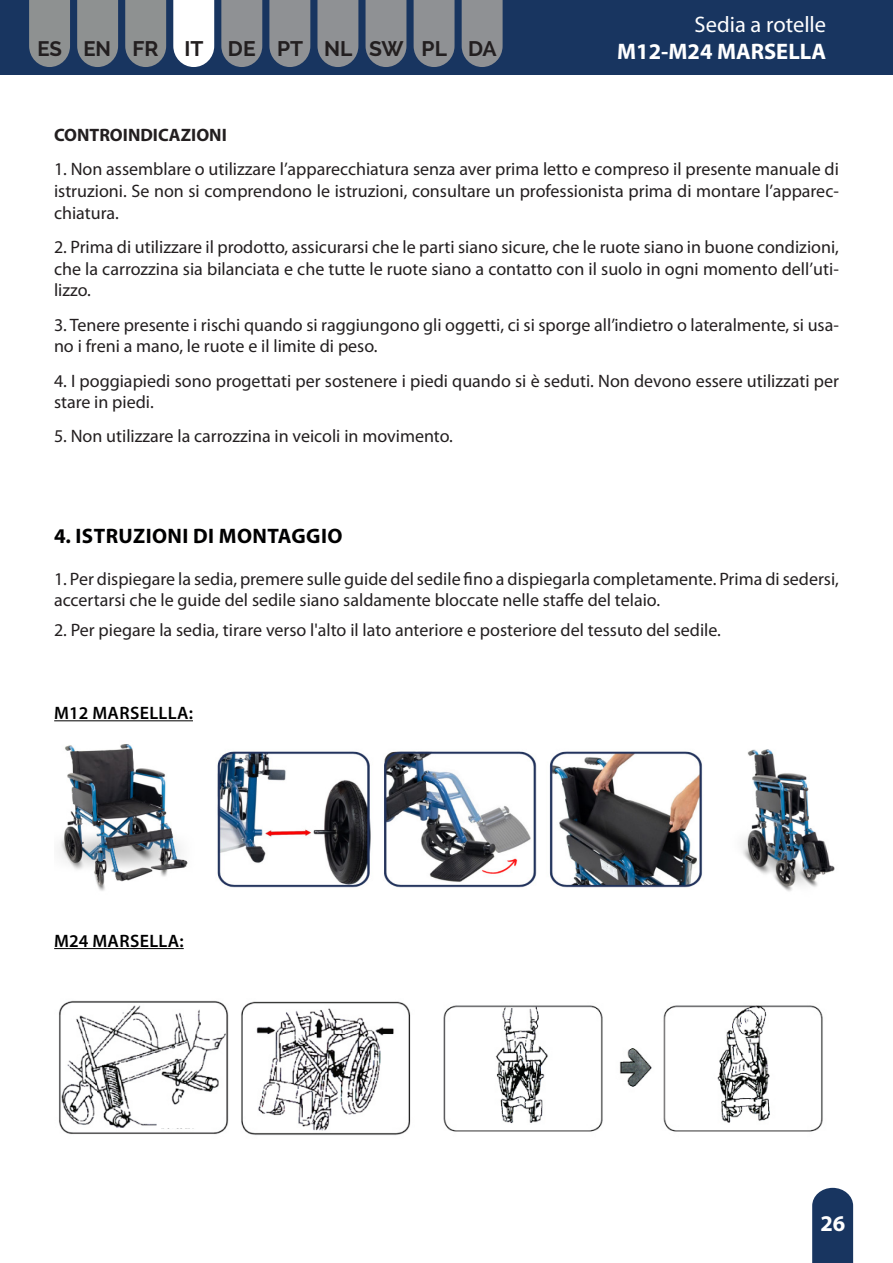
<style>
.page{position:relative;width:893px;height:1263px;background:#fff}
.page>*{position:absolute;margin:0;border:0;box-sizing:border-box;transform-origin:0 0}
.t1{font:700 22.5px "Myriad Pro";color:#fff}
.t2{font:22.5px "Myriad Pro";color:#fff}
.Título_de_apartado{font:700 21px "Myriad Pro";letter-spacing:.02em;color:#000001}
.t3{font:700 21px "Raleway";color:#231f20}
.Cuerpo_de_texto{font:18px/21.6px "Myriad Pro";color:#231f20}
.Espacio_pequeño{font:600 18px "Myriad Pro";letter-spacing:.02em;color:#000001}
.Subtítulo{font:700 18px "Myriad Pro";color:#231f20}
.s1{font-size:20.85px}
</style>
<div class="page">
<div style="left:0;top:0;width:893px;height:75px;background:#183560"></div>
<svg style="left:29px;top:0;width:41px;height:67px;background:#858a8d"></svg>
<svg style="left:125px;top:0;width:41px;height:67px;background:#858a8d"></svg>
<svg style="left:414px;top:0;width:41px;height:67px;background:#858990"></svg>
<svg style="left:269px;top:0;width:41px;height:67px;background:#868a90"></svg>
<svg style="left:77px;top:0;width:41px;height:67px;background:#858a8d"></svg>
<svg style="left:366px;top:0;width:40px;height:67px;background:#878b90"></svg>
<svg style="left:221px;top:0;width:41px;height:67px;background:#868a90"></svg>
<svg style="left:173px;top:0;width:41px;height:67px;background:#eef0f3"></svg>
<svg style="left:462px;top:0;width:41px;height:67px;background:#868a90"></svg>
<svg style="left:317px;top:0;width:41px;height:67px;background:#85898f"></svg>
<svg style="left:812px;top:1188px;width:41px;height:75px;background:#243f68"></svg>
<hr style="left:54px;top:720px;width:139px;height:1px;background:#000001">
<hr style="left:54px;top:948px;width:130px;height:1px;background:#000001">
<img style="left:59px;top:744px;width:776px;height:148px">
<img style="left:443px;top:1005px;width:380px;height:127px">
<img style="left:59px;top:1000px;width:352px;height:136px">
<div style="left:157px;top:1115px;width:41px;height:13px;background:#fff"></div>
<p class="t3" style="left:37px;top:37px;width:461px"><span class="s1">ES EN</span> FR IT DE PT NL SW PL DA</p>
<p class="t2" style="left:695px;top:10px;width:133px">Sedia a rotelle</p>
<p class="t1" style="left:617px;top:37px;width:210px">M12-M24 MARSELLA</p>
<p class="Subtítulo" style="left:54px;top:123px;width:174px">CONTROINDICAZIONI</p>
<p class="Cuerpo_de_texto" style="left:54px;top:158px;width:786px;text-align:justify">1. Non assemblare o utilizzare l’apparecchiatura senza aver prima letto e compreso il presente manuale di istruzioni. Se non si comprendono le istruzioni, consultare un professionista prima di montare l’apparec&shy;chiatura.</p>
<p class="Cuerpo_de_texto" style="left:54px;top:236px;width:786px;text-align:justify">2. Prima di utilizzare il prodotto, assicurarsi che le parti siano sicure, che le ruote siano in buone condizioni, che la carrozzina sia bilanciata e che tutte le ruote siano a contatto con il suolo in ogni momento dell’uti&shy;lizzo.</p>
<p class="Cuerpo_de_texto" style="left:54px;top:313px;width:786px">3. Tenere presente i rischi quando si raggiungono gli oggetti, ci si sporge all’indietro o lateralmente, si usa&shy;no i freni a mano, le ruote e il limite di peso.</p>
<p class="Cuerpo_de_texto" style="left:54px;top:369px;width:786px">4. I poggiapiedi sono progettati per sostenere i piedi quando si è seduti. Non devono essere utilizzati per stare in piedi.</p>
<p class="Cuerpo_de_texto" style="left:54px;top:425px;width:400px">5. Non utilizzare la carrozzina in veicoli in movimento.</p>
<p class="Título_de_apartado" style="left:54px;top:522px;width:290px">4. ISTRUZIONI DI MONTAGGIO</p>
<p class="Cuerpo_de_texto" style="left:54px;top:568px;width:786px;line-height:21px">1. Per dispiegare la sedia, premere sulle guide del sedile fino a dispiegarla completamente. Prima di sedersi, accertarsi che le guide del sedile siano saldamente bloccate nelle staffe del telaio.</p>
<p class="Cuerpo_de_texto" style="left:54px;top:619px;width:668px">2. Per piegare la sedia, tirare verso l'alto il lato anteriore e posteriore del tessuto del sedile.</p>
<p class="Espacio_pequeño" style="left:54px;top:701px;width:140px">M12 MARSELLLA:</p>
<p class="Espacio_pequeño" style="left:54px;top:929px;width:131px">M24 MARSELLA:</p>
<p class="t1" style="left:820px;top:1209px;width:26px">26</p>
</div>
